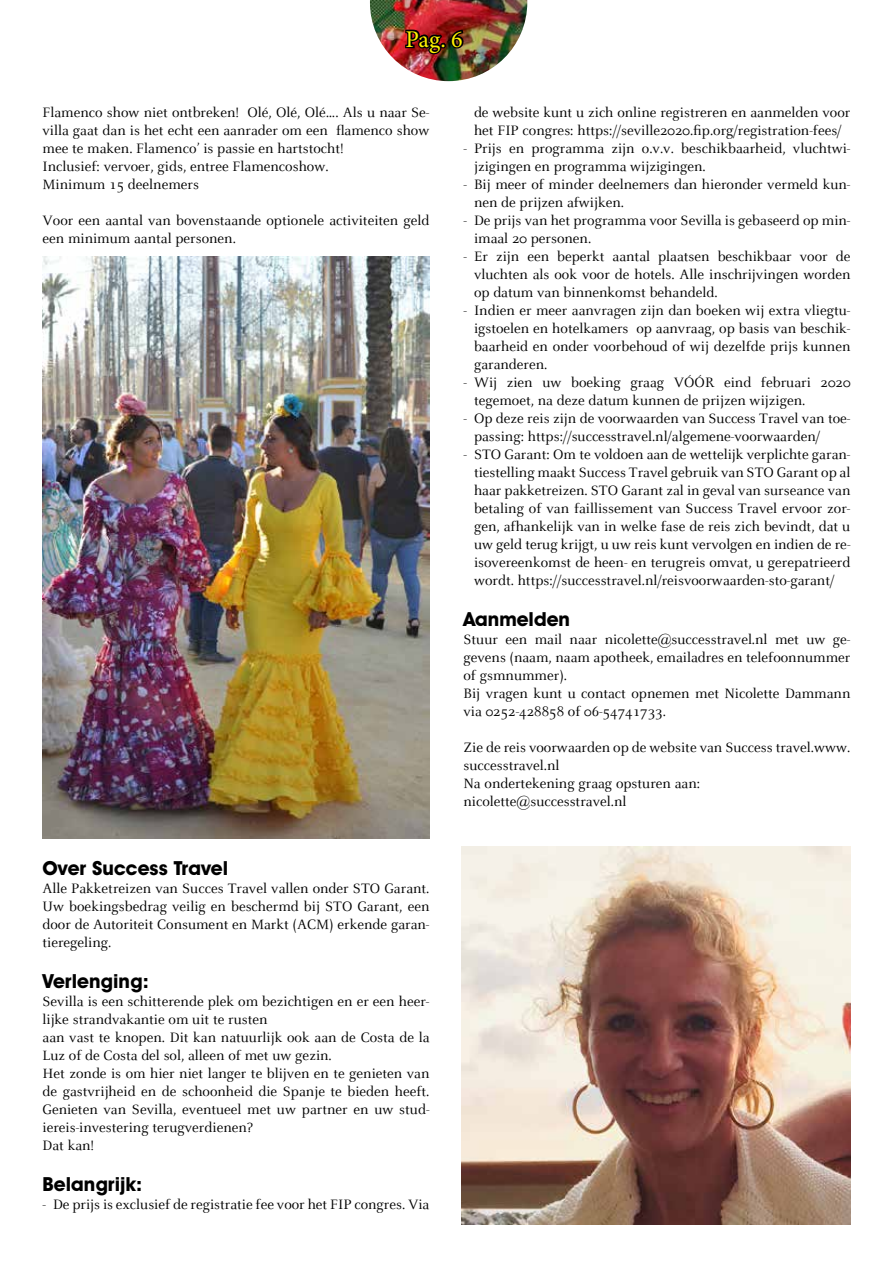
<style>
.page{position:relative;width:893px;height:1263px;background:#fff}
.page>*{position:absolute;margin:0;border:0;box-sizing:border-box;transform-origin:0 0}
.t1{font:24px "Minion Pro";color:#fff200}
.t2{font:700 19.5px "Avant Garde IT Cby BT";color:#000}
.t3{font:15px/18px "Celeste";color:#000}
</style>
<div class="page">
<img style="left:462px;top:846px;width:388px;height:378px">
<img style="left:370px;top:0;width:157px;height:81px">
<img style="left:43px;top:256px;width:386px;height:582px">
<h1 class="t1" style="left:406px;top:25px;width:59px">Pag. 6</h1>
<p class="t3" style="left:43px;top:104px;width:388px">Flamenco show niet ontbreken! Olé, Olé, Olé…. Als u naar Se&shy;villa gaat dan is het echt een aanrader om een flamenco show mee te maken. Flamenco’ is passie en hartstocht!<br>Inclusief: vervoer, gids, entree Flamencoshow.<br>Minimum 15 deelnemers</p>
<p class="t3" style="left:43px;top:212px;width:388px">Voor een aantal van bovenstaande optionele activiteiten geld een minimum aantal personen.</p>
<h2 class="t2" style="left:43px;top:856px;width:187px">Over Success Travel</h2>
<p class="t3" style="left:43px;top:879px;width:388px;text-align:justify">Alle Pakketreizen van Succes Travel vallen onder STO Garant.<br>Uw boekingsbedrag veilig en beschermd bij STO Garant, een door de Autoriteit Consument en Markt (ACM) erkende garan&shy;tieregeling.</p>
<h2 class="t2" style="left:43px;top:969px;width:108px">Verlenging:</h2>
<p class="t3" style="left:43px;top:993px;width:388px">Sevilla is een schitterende plek om bezichtigen en er een heer&shy;lijke strandvakantie om uit te rusten<br>aan vast te knopen. Dit kan natuurlijk ook aan de Costa de la Luz of de Costa del sol, alleen of met uw gezin.<br>Het zonde is om hier niet langer te blijven en te genieten van de gastvrijheid en de schoonheid die Spanje te bieden heeft.<br>Genieten van Sevilla, eventueel met uw partner en uw stud&shy;iereis-investering terugverdienen?<br>Dat kan!</p>
<h2 class="t2" style="left:43px;top:1173px;width:101px">Belangrijk:</h2>
<p class="t3" style="left:43px;top:1196px;width:388px">- De prijs is exclusief de registratie fee voor het FIP congres. Via</p>
<p class="t3" style="left:474px;top:104px;width:378px">de website kunt u zich online registreren en aanmelden voor het FIP congres: https://seville2020.fip.org/registration-fees/</p>
<p class="t3" style="left:474px;top:140px;width:378px;text-indent:-10px">- Prijs en programma zijn o.v.v. beschikbaarheid, vluchtwi&shy;jzigingen en programma wijzigingen.</p>
<p class="t3" style="left:474px;top:176px;width:378px;text-indent:-10px">- Bij meer of minder deelnemers dan hieronder vermeld kun&shy;nen de prijzen afwijken.</p>
<p class="t3" style="left:474px;top:212px;width:378px;text-indent:-10px">- De prijs van het programma voor Sevilla is gebaseerd op min&shy;imaal 20 personen.</p>
<p class="t3" style="left:474px;top:248px;width:378px;text-align:justify;text-indent:-10px">- Er zijn een beperkt aantal plaatsen beschikbaar voor de vluchten als ook voor de hotels. Alle inschrijvingen worden op datum van binnenkomst behandeld.</p>
<p class="t3" style="left:474px;top:302px;width:378px;text-align:justify;text-indent:-10px">- Indien er meer aanvragen zijn dan boeken wij extra vliegtu&shy;igstoelen en hotelkamers op aanvraag, op basis van beschik&shy;baarheid en onder voorbehoud of wij dezelfde prijs kunnen garanderen.</p>
<p class="t3" style="left:474px;top:374px;width:378px;text-indent:-10px">- Wij zien uw boeking graag VÓÓR eind februari 2020 tegemoet, na deze datum kunnen de prijzen wijzigen.</p>
<p class="t3" style="left:474px;top:410px;width:378px;text-indent:-10px">- Op deze reis zijn de voorwaarden van Success Travel van toe&shy;passing: https://successtravel.nl/algemene-voorwaarden/</p>
<p class="t3" style="left:474px;top:446px;width:378px;text-align:justify;text-indent:-10px">- STO Garant: Om te voldoen aan de wettelijk verplichte garan&shy;tiestelling maakt Success Travel gebruik van STO Garant op al haar pakketreizen. STO Garant zal in geval van surseance van betaling of van faillissement van Success Travel ervoor zor&shy;gen, afhankelijk van in welke fase de reis zich bevindt, dat u uw geld terug krijgt, u uw reis kunt vervolgen en indien de re&shy;isovereenkomst de heen- en terugreis omvat, u gerepatrieerd wordt. https://successtravel.nl/reisvoorwaarden-sto-garant/</p>
<h2 class="t2" style="left:463px;top:607px;width:108px">Aanmelden</h2>
<p class="t3" style="left:463px;top:631px;width:388px">Stuur een mail naar nicolette@successtravel.nl met uw ge&shy;gevens (naam, naam apotheek, emailadres en telefoonnummer of gsmnummer).<br>Bij vragen kunt u contact opnemen met Nicolette Dammann via 0252-428858 of 06-54741733.</p>
<p class="t3" style="left:463px;top:739px;width:388px">Zie de reis voorwaarden op de website van Success travel.www. successtravel.nl<br>Na ondertekening graag opsturen aan: nicolette@successtravel.nl</p>
</div>
